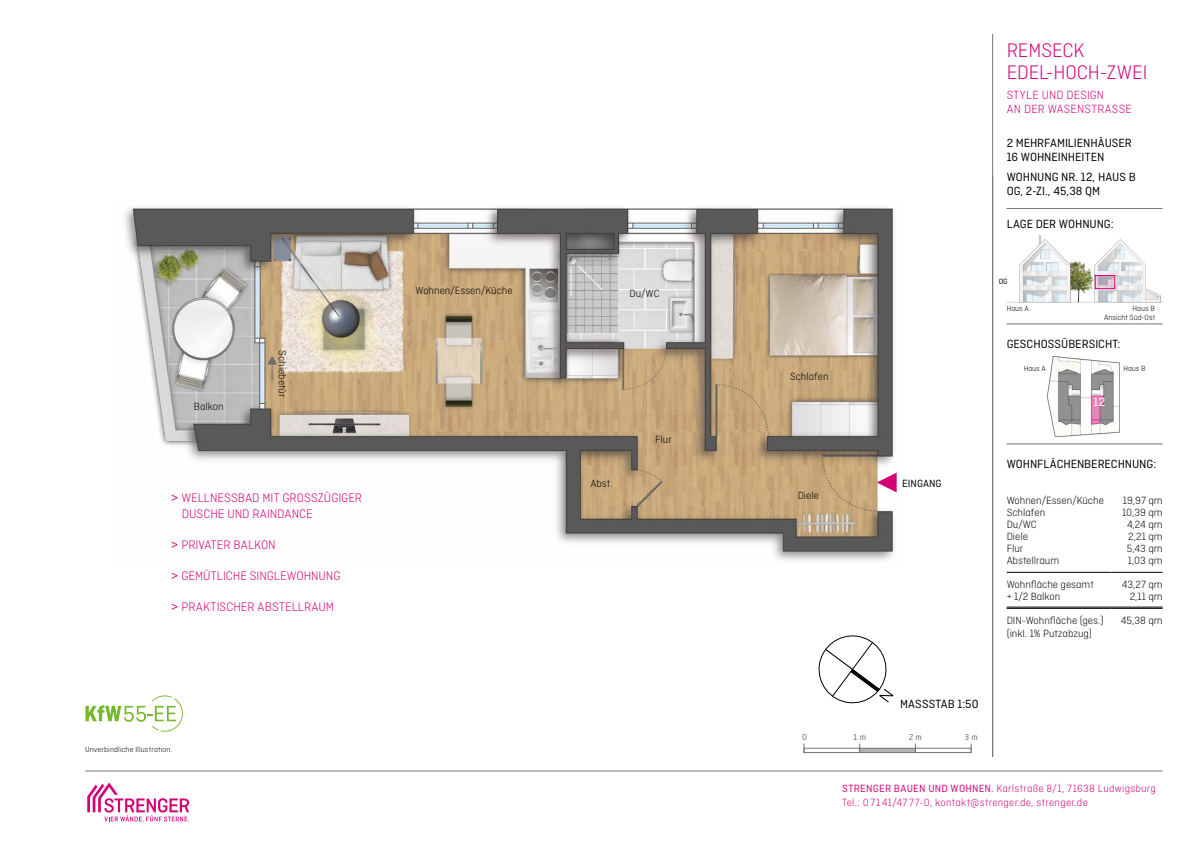
<style>
.page{position:relative;width:1191px;height:842px;background:#fff}
.page>*{position:absolute;margin:0;border:0;box-sizing:border-box;transform-origin:0 0}
.t1{font:300 20.7px/22.3px "Ciutadella";letter-spacing:-.005em;color:#d40075}
.t2{font:300 13px/15.6px "Ciutadella";color:#d40075}
.t3{font:12.5px/14px "Ciutadella";color:#000}
.t4{font:300 12.5px/14px "Ciutadella";letter-spacing:.015em;color:#d40075}
.t5{font:12.5px "Ciutadella";color:#fff}
.t6{font:300 11px/13.2px "Ciutadella";color:#000}
.t7{font:300 11px/14.2px "Ciutadella";letter-spacing:.02em;color:#d40075}
.t8{font:11px "Ciutadella";color:#000}
.t9{font:300 8px/9.8px "Ciutadella";letter-spacing:.005em;color:#000;text-align:right}
.t10{font:8px "Neo Tech Std";color:#706f6f}
.t11{font:8px "Ciutadella";color:#000}
.s1{font-family:"Franklin Got Itc TEE";font-weight:400}
.s2{font-weight:400}
</style>
<div class="page">
<div style="left:803px;top:748px;width:57px;height:5px;border:1px solid #767477"></div>
<div style="left:915px;top:748px;width:56px;height:5px;border:1px solid #767477"></div>
<svg style="left:860px;top:748px;width:55px;height:5px"></svg>
<img style="left:124px;top:207px;width:773px;height:354px">
<svg style="left:85px;top:695px;width:98px;height:37px"></svg>
<hr style="left:992px;top:34px;width:1px;height:723px;background:#767477">
<hr style="left:85px;top:771px;width:1077px;height:1px;background:#767477">
<svg style="left:818px;top:635px;width:75px;height:69px"></svg>
<svg style="left:87px;top:782px;width:102px;height:39px"></svg>
<svg style="left:876px;top:473px;width:20px;height:19px"></svg>
<hr style="left:1006px;top:208px;width:156px;height:1px;background:#767477">
<img style="left:1019px;top:235px;width:142px;height:67px">
<hr style="left:1006px;top:324px;width:156px;height:1px;background:#767477">
<img style="left:1047px;top:357px;width:72px;height:79px">
<hr style="left:1006px;top:444px;width:156px;height:1px;background:#767477">
<hr style="left:1006px;top:572px;width:105px;height:1px;background:#000">
<hr style="left:1111px;top:572px;width:51px;height:1px;background:#000">
<hr style="left:1006px;top:607px;width:105px;height:1px;background:#000">
<hr style="left:1006px;top:608px;width:105px;height:1px;background:#000">
<hr style="left:1111px;top:607px;width:51px;height:1px;background:#000">
<hr style="left:1111px;top:608px;width:51px;height:1px;background:#000">
<svg style="left:1096px;top:277px;width:17px;height:10px"></svg>
<div style="left:1094px;top:275px;width:21px;height:14px;border:1px solid #d40075"></div>
<p class="t6" style="left:194px;top:399px;width:31px">Balkon</p>
<p class="t6" style="left:289px;top:350px;width:48px;rotate:90deg">Schiebetür</p>
<p class="t2" style="left:182px;top:490px;width:182px;text-indent:-10px"><span class="s1">&gt;</span> WELLNESSBAD MIT GROSSZÜGIGER<br>DUSCHE UND RAINDANCE</p>
<p class="t2" style="left:172px;top:537px;width:106px"><span class="s1">&gt;</span> PRIVATER BALKON</p>
<p class="t2" style="left:172px;top:568px;width:170px"><span class="s1">&gt;</span> GEMÜTLICHE SINGLEWOHNUNG</p>
<p class="t2" style="left:172px;top:599px;width:164px"><span class="s1">&gt;</span> PRAKTISCHER ABSTELLRAUM</p>
<p class="t9" style="left:85px;top:745px;width:89px">Unverbindliche Illustration.</p>
<p class="t6" style="left:415px;top:284px;width:99px">Wohnen/Essen/Küche</p>
<p class="t6" style="left:629px;top:287px;width:32px">Du/WC</p>
<p class="t6" style="left:590px;top:476px;width:23px">Abst.</p>
<p class="t6" style="left:655px;top:433px;width:18px">Flur</p>
<h1 class="t1" style="left:1006px;top:39px;width:142px">REMSECK<br>EDEL-HOCH-ZWEI</h1>
<p class="t4" style="left:1006px;top:87px;width:127px">STYLE UND DESIGN<br>AN DER WASENSTRASSE</p>
<p class="t3" style="left:1006px;top:136px;width:127px">2 MEHRFAMILIENHÄUSER<br>16 WOHNEINHEITEN</p>
<p class="t3" style="left:1006px;top:169px;width:131px">WOHNUNG NR. 12, HAUS B<br>OG, 2-ZI., 45,38 QM</p>
<p class="t3" style="left:1006px;top:217px;width:109px">LAGE DER WOHNUNG:</p>
<p class="t11" style="left:998px;top:277px;width:10px">OG</p>
<p class="t9" style="left:1006px;top:303px;width:24px">Haus A</p>
<p class="t9" style="left:1104px;top:303px;width:53px">Haus B<br>Ansicht Süd-Ost</p>
<p class="t6" style="left:790px;top:369px;width:40px">Schlafen</p>
<p class="t6" style="left:797px;top:489px;width:23px">Diele</p>
<p class="t8" style="left:902px;top:477px;width:41px">EINGANG</p>
<p class="t3" style="left:900px;top:697px;width:80px">MASSSTAB 1:50</p>
<p class="t10" style="left:802px;top:732px;width:6px">0</p>
<p class="t10" style="left:853px;top:732px;width:15px">1 m</p>
<p class="t10" style="left:908px;top:732px;width:15px">2 m</p>
<p class="t10" style="left:964px;top:732px;width:15px">3 m</p>
<p class="t3" style="left:1006px;top:337px;width:115px">GESCHOSSÜBERSICHT:</p>
<p class="t9" style="left:1023px;top:363px;width:24px">Haus A</p>
<p class="t9" style="left:1123px;top:363px;width:24px">Haus B</p>
<p class="t5" style="left:1093px;top:395px;width:13px">12</p>
<p class="t3" style="left:1006px;top:457px;width:151px">WOHNFLÄCHENBERECHNUNG:</p>
<p class="t6" style="left:1006px;top:494px;width:99px">Wohnen/Essen/Küche</p>
<p class="t6" style="left:1123px;top:494px;width:41px">19,97 qm</p>
<p class="t6" style="left:1006px;top:506px;width:40px">Schlafen</p>
<p class="t6" style="left:1122px;top:506px;width:42px">10,39 qm</p>
<p class="t6" style="left:1006px;top:518px;width:32px">Du/WC</p>
<p class="t6" style="left:1127px;top:518px;width:37px">4,24 qm</p>
<p class="t6" style="left:1006px;top:530px;width:23px">Diele</p>
<p class="t6" style="left:1128px;top:530px;width:36px">2,21 qm</p>
<p class="t6" style="left:1006px;top:542px;width:18px">Flur</p>
<p class="t6" style="left:1126px;top:542px;width:37px">5,43 qm</p>
<p class="t6" style="left:1006px;top:554px;width:54px">Abstellraum</p>
<p class="t6" style="left:1128px;top:554px;width:36px">1,03 qm</p>
<p class="t6" style="left:1006px;top:578px;width:88px">Wohnfläche gesamt</p>
<p class="t6" style="left:1121px;top:578px;width:42px">43,27 qm</p>
<p class="t6" style="left:1006px;top:590px;width:55px">+ 1/2 Balkon</p>
<p class="t6" style="left:1129px;top:590px;width:34px">2,11 qm</p>
<p class="t6" style="left:1006px;top:614px;width:98px">DIN-Wohnfläche (ges.) (inkl. 1% Putzabzug)</p>
<p class="t6" style="left:1120px;top:614px;width:43px">45,38 qm</p>
<p class="t7" style="left:842px;top:781px;width:315px"><span class="s2">STRENGER BAUEN UND WOHNEN.</span> Karlstraße 8/1, 71638 Ludwigsburg<br>Tel.: 0 71 41/47 77-0, kontakt@strenger.de, strenger.de</p>
</div>
